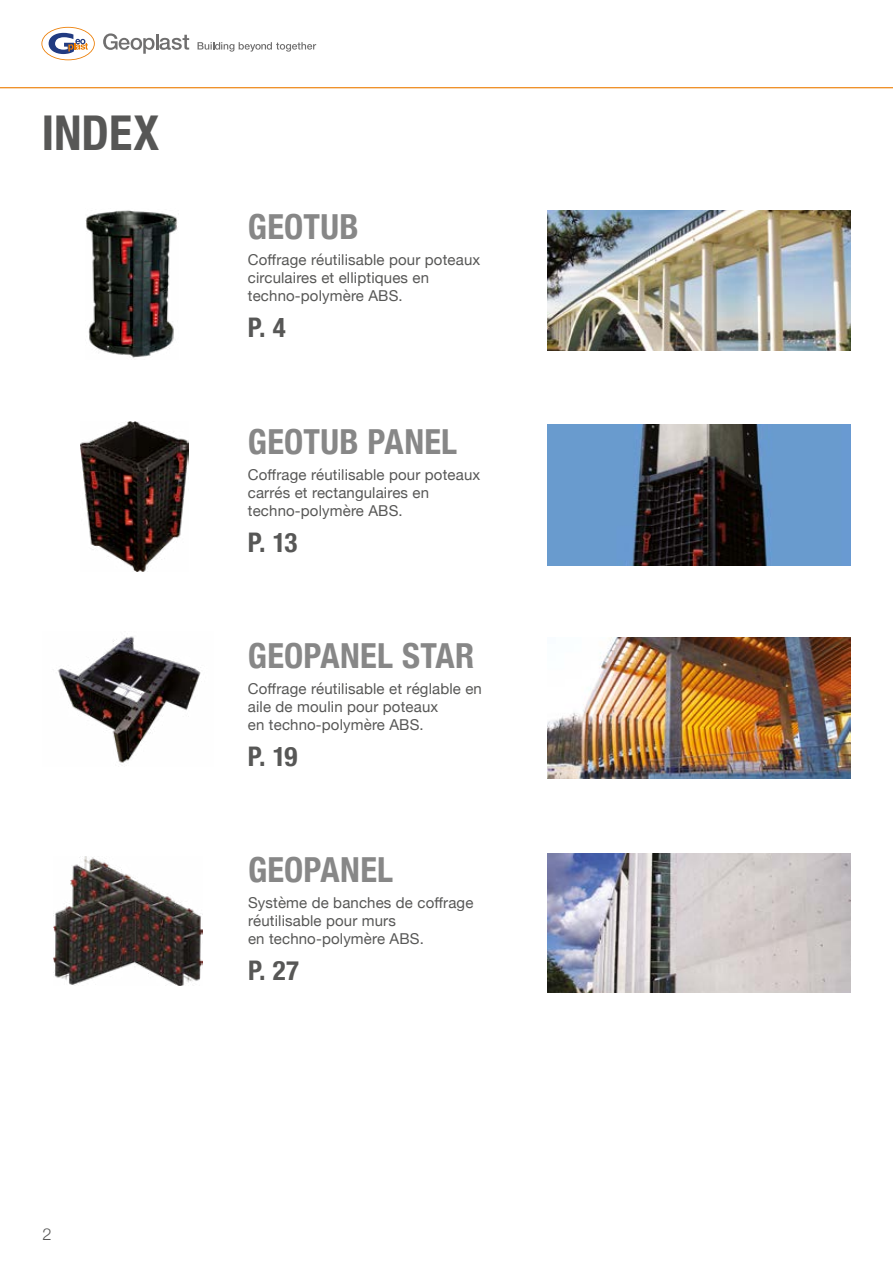
<style>
.page{position:relative;width:893px;height:1263px;background:#fff}
.page>*{position:absolute;margin:0;border:0;box-sizing:border-box;transform-origin:0 0}
.t1{font:700 condensed 48px "Helvetica Neue";color:#575756}
.t2{font:700 condensed 34.5px "Helvetica Neue";letter-spacing:.005em;color:#878787}
.t3{font:700 condensed 27px "Helvetica Neue";color:#575756}
.t4{font:300 16.5px "Helvetica Neue";color:#575756}
.t5{font:15px/18px "Helvetica Neue";letter-spacing:.01em;color:#575756}
</style>
<div class="page">
<img style="left:547px;top:853px;width:303px;height:140px">
<img style="left:547px;top:210px;width:303px;height:141px">
<img style="left:85px;top:210px;width:92px;height:148px">
<img style="left:80px;top:421px;width:109px;height:150px">
<img style="left:547px;top:637px;width:303px;height:142px">
<img style="left:547px;top:424px;width:303px;height:141px">
<img style="left:53px;top:857px;width:149px;height:128px">
<img style="left:57px;top:636px;width:144px;height:127px">
<hr style="left:0;top:87px;width:893px;height:1px;background:#ec7c01">
<svg style="left:41px;top:27px;width:54px;height:33px"></svg>
<svg style="left:103px;top:33px;width:86px;height:21px"></svg>
<svg style="left:198px;top:42px;width:118px;height:10px"></svg>
<h1 class="t1" style="left:42px;top:93px;width:119px">INDEX</h1>
<h2 class="t2" style="left:248px;top:198px;width:112px">GEOTUB</h2>
<p class="t5" style="left:248px;top:252px;width:234px">Coffrage réutilisable pour poteaux circulaires et elliptiques en techno-polymère ABS.</p>
<h3 class="t3" style="left:248px;top:305px;width:39px">P. 4</h3>
<h2 class="t2" style="left:248px;top:413px;width:211px">GEOTUB PANEL</h2>
<p class="t5" style="left:248px;top:466px;width:234px">Coffrage réutilisable pour poteaux carrés et rectangulaires en techno-polymère ABS.</p>
<h3 class="t3" style="left:248px;top:520px;width:51px">P. 13</h3>
<h2 class="t2" style="left:248px;top:627px;width:228px">GEOPANEL STAR</h2>
<p class="t5" style="left:248px;top:680px;width:236px">Coffrage réutilisable et réglable en aile de moulin pour poteaux<br>en techno-polymère ABS.</p>
<h3 class="t3" style="left:248px;top:734px;width:51px">P. 19</h3>
<h2 class="t2" style="left:248px;top:841px;width:147px">GEOPANEL</h2>
<p class="t5" style="left:248px;top:894px;width:227px">Système de banches de coffrage réutilisable pour murs<br>en techno-polymère ABS.</p>
<h3 class="t3" style="left:248px;top:947px;width:53px">P. 27</h3>
<p class="t4" style="left:43px;top:1220px;width:11px">2</p>
</div>
